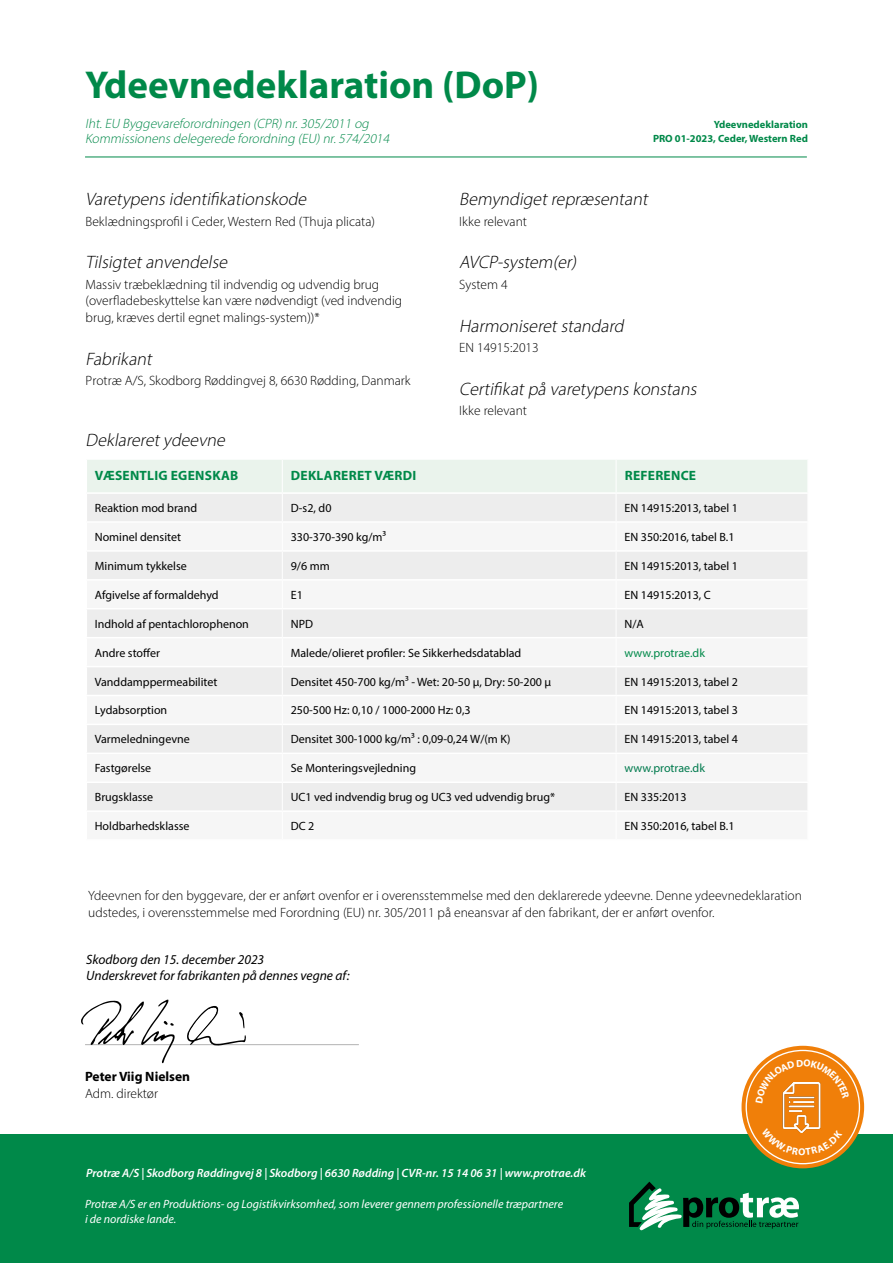
<style>
.page{position:relative;width:893px;height:1263px;background:#fff}
.page>*{position:absolute;margin:0;border:0;box-sizing:border-box;transform-origin:0 0}
.t1{font:700 39px "Myriad Pro";color:#008949}
.t2{font:italic 300 18px "Myriad Pro";color:#000}
.t3{font:300 13.5px/16.5px "Myriad Pro";color:#000}
.t4{font:italic 300 13.5px/15px "Myriad Pro";color:#008949}
.t5{font:italic 13.5px/16.5px "Myriad Pro";color:#000}
.t6{font:700 13.5px "Myriad Pro";letter-spacing:.02em;color:#008949}
.t7{font:700 13.5px "Myriad Pro";color:#000}
.t8{font:12px "Myriad Pro";color:#000}
.t9{font:italic 12px/15px "Myriad Pro";color:#fff}
.t10{font:italic 600 12px "Myriad Pro";color:#fff}
.t11{font:12px "Myriad Pro";color:#008949}
.t12{font:12px "Myriad Pro";color:#007a4d}
.t13{font:700 10.5px/14.7px "Myriad Pro";color:#008949;text-align:right}
</style>
<div class="page">
<hr style="left:85px;top:1044px;width:274px;height:1px;background:#b3b2b2">
<svg style="left:81px;top:999px;width:165px;height:64px"></svg>
<div style="left:0;top:1135px;width:893px;height:128px;background:#008949"></div>
<svg style="left:629px;top:1182px;width:170px;height:49px"></svg>
<svg style="left:741px;top:1046px;width:123px;height:122px;fill:#f07f09"></svg>
<img style="left:782px;top:1103px;width:39px;height:25px">
<svg style="left:87px;top:460px;width:720px;height:350px"></svg>
<hr style="left:85px;top:157px;width:722px;height:1px;background:#008949">
<svg style="left:755px;top:1059px;width:94px;height:44px"></svg>
<svg style="left:761px;top:1128px;width:81px;height:27px"></svg>
<h1 class="t1" style="left:85px;top:59px;width:455px">Ydeevnedeklaration (DoP)</h1>
<p class="t4" style="left:85px;top:116px;width:309px">Iht.EU Byggevareforordningen (CPR)nr.305/2011 og<br>Kommissionensdelegerede forordning (EU)nr.574/2014</p>
<p class="t13" style="left:653px;top:116px;width:156px">Ydeevnedeklaration<br>PRO 01-2023, Ceder, Western Red</p>
<h2 class="t2" style="left:86px;top:188px;width:226px">Varetypensidentifikationskode</h2>
<p class="t3" style="left:86px;top:213px;width:291px">Beklædningsprofil i Ceder, Western Red (Thuja plicata)</p>
<h2 class="t2" style="left:86px;top:251px;width:147px">Tilsigtetanvendelse</h2>
<p class="t3" style="left:86px;top:276px;width:318px">Massiv træbeklædning til indvendig og udvendig brug (overfladebeskyttelse kan være nødvendigt (ved indvendig brug, kræves dertil egnet malings-system))*</p>
<h2 class="t2" style="left:86px;top:348px;width:71px">Fabrikant</h2>
<p class="t3" style="left:86px;top:372px;width:327px">Protræ A/S, Skodborg Røddingvej 8, 6630 Rødding, Danmark</p>
<h2 class="t2" style="left:86px;top:429px;width:145px">Deklareretydeevne</h2>
<h2 class="t2" style="left:459px;top:188px;width:194px">Bemyndigetrepræsentant</h2>
<p class="t3" style="left:459px;top:213px;width:69px">Ikke relevant</p>
<h2 class="t2" style="left:459px;top:251px;width:122px">AVCP-system(er)</h2>
<p class="t3" style="left:459px;top:276px;width:50px">System 4</p>
<h2 class="t2" style="left:459px;top:315px;width:170px">Harmoniseretstandard</h2>
<p class="t3" style="left:459px;top:339px;width:81px">EN 14915:2013</p>
<h2 class="t2" style="left:459px;top:378px;width:242px">Certifikatpå varetypenskonstans</h2>
<p class="t3" style="left:459px;top:403px;width:69px">Ikke relevant</p>
<p class="t6" style="left:95px;top:467px;width:145px">VÆSENTLIG EGENSKAB</p>
<p class="t6" style="left:291px;top:467px;width:127px">DEKLARERET VÆRDI</p>
<p class="t6" style="left:625px;top:467px;width:73px">REFERENCE</p>
<p class="t8" style="left:95px;top:501px;width:104px">Reaktion mod brand</p>
<p class="t8" style="left:291px;top:501px;width:42px">D-s2, d0</p>
<p class="t8" style="left:625px;top:501px;width:115px">EN 14915:2013, tabel 1</p>
<p class="t8" style="left:95px;top:529px;width:88px">Nominel densitet</p>
<p class="t8" style="left:291px;top:529px;width:97px">330-370-390 kg/m³</p>
<p class="t8" style="left:625px;top:529px;width:111px">EN 350:2016, tabel B.1</p>
<p class="t8" style="left:95px;top:558px;width:94px">Minimum tykkelse</p>
<p class="t8" style="left:291px;top:558px;width:40px">9/6 mm</p>
<p class="t8" style="left:625px;top:558px;width:115px">EN 14915:2013, tabel 1</p>
<p class="t8" style="left:95px;top:587px;width:125px">Afgivelse af formaldehyd</p>
<p class="t8" style="left:291px;top:587px;width:14px">E1</p>
<p class="t8" style="left:625px;top:587px;width:88px">EN 14915:2013, C</p>
<p class="t8" style="left:95px;top:616px;width:156px">Indhold af pentachlorophenon</p>
<p class="t8" style="left:291px;top:616px;width:24px">NPD</p>
<p class="t8" style="left:625px;top:616px;width:21px">N/A</p>
<p class="t8" style="left:95px;top:645px;width:67px">Andre stoffer</p>
<p class="t8" style="left:291px;top:645px;width:232px">Malede/olieret profiler: Se Sikkerhedsdatablad</p>
<p class="t11" style="left:625px;top:645px;width:82px">www.protrae.dk</p>
<p class="t8" style="left:95px;top:674px;width:124px">Vanddamppermeabilitet</p>
<p class="t8" style="left:291px;top:674px;width:262px">Densitet 450-700 kg/m³ - Wet: 20-50 μ, Dry: 50-200 μ</p>
<p class="t8" style="left:625px;top:674px;width:115px">EN 14915:2013, tabel 2</p>
<p class="t8" style="left:95px;top:703px;width:74px">Lydabsorption</p>
<p class="t8" style="left:291px;top:703px;width:181px">250-500 Hz: 0,10 / 1000-2000 Hz: 0,3</p>
<p class="t8" style="left:625px;top:703px;width:115px">EN 14915:2013, tabel 3</p>
<p class="t8" style="left:95px;top:732px;width:96px">Varmeledningevne</p>
<p class="t8" style="left:291px;top:732px;width:221px">Densitet 300-1000 kg/m³ : 0,09-0,24 W/(m K)</p>
<p class="t8" style="left:625px;top:732px;width:115px">EN 14915:2013, tabel 4</p>
<p class="t8" style="left:95px;top:761px;width:58px">Fastgørelse</p>
<p class="t8" style="left:291px;top:761px;width:127px">Se Monteringsvejledning</p>
<p class="t12" style="left:625px;top:761px;width:82px">www.protrae.dk</p>
<p class="t8" style="left:95px;top:790px;width:60px">Brugsklasse</p>
<p class="t8" style="left:291px;top:790px;width:266px">UC1 ved indvendig brug og UC3 ved udvendig brug*</p>
<p class="t8" style="left:625px;top:790px;width:63px">EN 335:2013</p>
<p class="t8" style="left:95px;top:819px;width:96px">Holdbarhedsklasse</p>
<p class="t8" style="left:291px;top:819px;width:25px">DC 2</p>
<p class="t8" style="left:625px;top:819px;width:111px">EN 350:2016, tabel B.1</p>
<p class="t3" style="left:88px;top:887px;width:715px">Ydeevnen for den byggevare, der er anført ovenfor er i overensstemmelse med den deklarerede ydeevne. Denne ydeevnedeklaration udstedes, i overensstemmelse med Forordning (EU) nr. 305/2011 på eneansvar af den fabrikant, der er anført ovenfor.</p>
<p class="t5" style="left:86px;top:951px;width:265px">Skodborg den 15. december 2023<br>Underskrevet for fabrikanten på dennes vegne af:</p>
<p class="t7" style="left:85px;top:1068px;width:107px">Peter Viig Nielsen</p>
<p class="t3" style="left:85px;top:1085px;width:74px">Adm. direktør</p>
<p class="t10" style="left:86px;top:1166px;width:501px">Protræ A/S | Skodborg Røddingvej 8 | Skodborg | 6630 Rødding | CVR-nr. 15 14 06 31 | www.protrae.dk</p>
<p class="t9" style="left:85px;top:1196px;width:480px">Protræ A/S er en Produktions- og Logistikvirksomhed, som leverer gennem professionelle træpartnere i de nordiske lande.</p>
</div>
